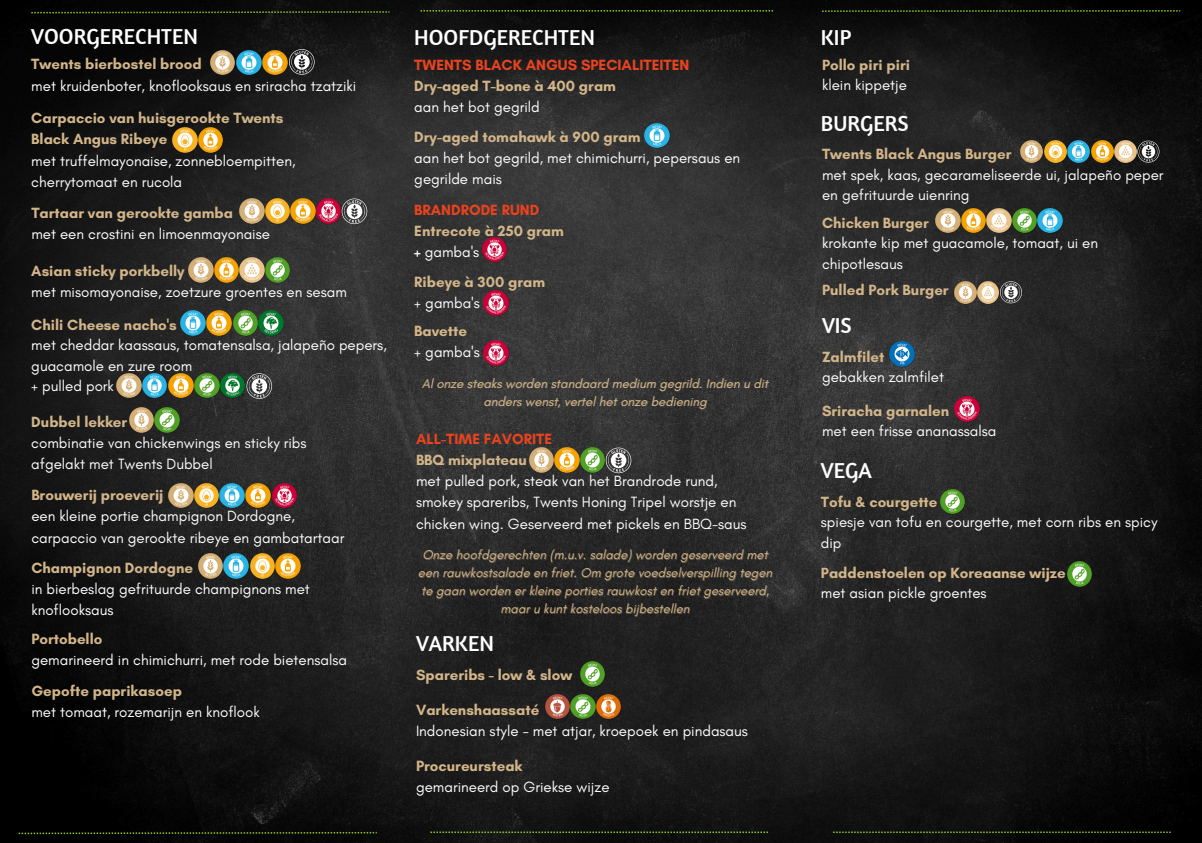
<style>
.page{position:relative;width:1202px;height:843px;background:#fff}
.page>*{position:absolute;margin:0;border:0;box-sizing:border-box;transform-origin:0 0}
.t1{font:22.1px "Amaranth";color:#fff}
.t2{font:15.1px/21.1px "Glacial Indifference";color:#fffdfd}
.t3{font:700 15.1px/21.1px "Glacial Indifference";color:#d2b589}
.t4{font:700 15.1px/21.1px "Glacial Indifference";color:#e9431f}
.t5{font:italic 13.1px "Glacial Indifference";color:#d2b589}
.s1{font-weight:700;color:#d2b589}
.s2{color:#d2b589}
.s3{font-weight:400;color:#fffdfd}
.s4{color:#e9431f}
.s5{color:#fffdfd}
.s6{font-weight:700;color:#e9431f}
</style>
<div class="page">
<img style="left:0;top:0;width:1202px;height:842px">
<svg style="left:19px;top:831px;width:358px;height:2px"></svg>
<svg style="left:430px;top:831px;width:338px;height:1px"></svg>
<svg style="left:31px;top:11px;width:358px;height:2px"></svg>
<svg style="left:420px;top:10px;width:353px;height:2px"></svg>
<svg style="left:822px;top:10px;width:358px;height:2px"></svg>
<svg style="left:833px;top:831px;width:338px;height:1px"></svg>
<img style="left:210px;top:50px;width:78px;height:26px">
<img style="left:173px;top:128px;width:51px;height:25px">
<img style="left:240px;top:198px;width:102px;height:26px">
<img style="left:189px;top:257px;width:102px;height:26px">
<img style="left:180px;top:311px;width:104px;height:25px">
<img style="left:117px;top:373px;width:129px;height:25px">
<img style="left:129px;top:408px;width:51px;height:25px">
<img style="left:198px;top:553px;width:103px;height:26px">
<img style="left:169px;top:483px;width:129px;height:25px">
<img style="left:936px;top:208px;width:127px;height:26px">
<img style="left:955px;top:281px;width:45px;height:23px">
<img style="left:1021px;top:141px;width:116px;height:23px">
<svg style="left:1137px;top:141px;width:22px;height:21px"></svg>
<img style="left:529px;top:447px;width:77px;height:26px">
<img style="left:580px;top:661px;width:26px;height:26px">
<img style="left:955px;top:397px;width:25px;height:25px">
<img style="left:890px;top:341px;width:25px;height:26px">
<img style="left:545px;top:694px;width:77px;height:25px">
<img style="left:645px;top:123px;width:25px;height:26px">
<img style="left:940px;top:489px;width:26px;height:25px">
<img style="left:1067px;top:561px;width:26px;height:26px">
<img style="left:482px;top:237px;width:26px;height:26px">
<img style="left:484px;top:290px;width:25px;height:26px">
<img style="left:484px;top:340px;width:25px;height:26px">
<svg style="left:342px;top:198px;width:25px;height:26px"></svg>
<svg style="left:289px;top:49px;width:26px;height:26px"></svg>
<svg style="left:247px;top:373px;width:25px;height:25px"></svg>
<svg style="left:1000px;top:281px;width:22px;height:22px"></svg>
<svg style="left:606px;top:447px;width:25px;height:26px"></svg>
<h1 class="t1" style="left:31px;top:23px;width:168px">VOORGERECHTEN</h1>
<p class="t2" style="left:31px;top:54px;width:327px"><span class="s1">Twents bierbostel brood<br></span>met kruidenboter, knoflooksaus en sriracha tzatziki</p>
<p class="t2" style="left:31px;top:107px;width:266px"><span class="s1">Carpaccio van huisgerookte Twents<br>Black Angus Ribeye<br></span>met truffelmayonaise, zonnebloempitten, cherrytomaat en rucola</p>
<p class="t2" style="left:31px;top:202px;width:240px"><span class="s1">Tartaar van gerookte gamba<br></span>met een crostini en limoenmayonaise</p>
<p class="t2" style="left:31px;top:260px;width:317px"><span class="s1">Asian sticky porkbelly<br></span>met misomayonaise, zoetzure groentes en sesam</p>
<h3 class="t2" style="left:31px;top:314px;width:357px;line-height:20.4px"><span class="s1">Chili Cheese nacho's<br></span>met cheddar kaassaus, tomatensalsa, jalapeño pepers, guacamole en zure room<br>+ pulled pork</h3>
<h3 class="t2" style="left:31px;top:411px;width:277px"><span class="s1">Dubbel lekker<br></span>combinatie van chickenwings en sticky ribs afgelakt met Twents Dubbel</h3>
<p class="t2" style="left:31px;top:484px;width:315px"><span class="s1">Brouwerij proeverij<br></span>een kleine portie champignon Dordogne, carpaccio van gerookte ribeye en gambatartaar</p>
<p class="t2" style="left:31px;top:556px;width:280px"><span class="s1">Champignon Dordogne<br></span>in bierbeslag gefrituurde champignons met knoflooksaus</p>
<p class="t2" style="left:31px;top:627px;width:317px"><span class="s1">Portobello<br></span>gemarineerd in chimichurri, met rode bietensalsa</p>
<p class="t2" style="left:31px;top:679px;width:230px"><span class="s1">Gepofte paprikasoep<br></span>met tomaat, rozemarijn en knoflook</p>
<p class="t1" style="left:414px;top:23px;width:182px">HOOFDGERECHTEN</p>
<p class="t4" style="left:414px;top:54px;width:277px">TWENTS BLACK ANGUS SPECIALITEITEN<br><span class="s2">Dry-aged T-bone à 400 gram<br></span><span class="s3">aan het bot gegrild</span></p>
<p class="t2" style="left:414px;top:126px;width:327px"><span class="s1">Dry-aged tomahawk à 900 gram<br></span>aan het bot gegrild, met chimichurri, pepersaus en gegrilde mais</p>
<h3 class="t3" style="left:414px;top:199px;width:151px"><span class="s4">BRANDRODE RUND<br></span>Entrecote à 250 gram <span class="s5">+</span> <span class="s3">gamba's</span></h3>
<p class="t3" style="left:414px;top:271px;width:132px">Ribeye à 300 gram <span class="s3">+ gamba's</span></p>
<p class="t2" style="left:414px;top:320px;width:67px"><span class="s1">Bavette<br></span>+ gamba's</p>
<p class="t5" style="left:422px;top:375px;width:348px">Al onze steaks worden standaard medium gegrild. Indien u dit</p>
<p class="t5" style="left:483px;top:393px;width:225px">anders wenst, vertel het onze bediening</p>
<h3 class="t2" style="left:416px;top:428px;width:332px"><span class="s6">ALL-TIME FAVORITE<br></span><span class="s1">BBQ mixplateau<br></span>met pulled pork, steak van het Brandrode rund, smokey spareribs, Twents Honing Tripel worstje en chicken wing. Geserveerd met pickels en BBQ-saus</h3>
<p class="t5" style="left:422px;top:546px;width:347px">Onze hoofdgerechten (m.u.v. salade) worden geserveerd met</p>
<p class="t5" style="left:418px;top:564px;width:356px">een rauwkostsalade en friet. Om grote voedselverspilling tegen</p>
<p class="t5" style="left:421px;top:582px;width:349px">te gaan worden er kleine porties rauwkost en friet geserveerd,</p>
<p class="t5" style="left:501px;top:600px;width:190px">maar u kunt kosteloos bijbestellen</p>
<h3 class="t1" style="left:416px;top:629px;width:79px">VARKEN</h3>
<p class="t3" style="left:416px;top:663px;width:158px">Spareribs - low &amp; slow</p>
<p class="t2" style="left:416px;top:698px;width:333px"><span class="s1">Varkenshaassaté<br></span>Indonesian style - met atjar, kroepoek en pindasaus</p>
<p class="t2" style="left:416px;top:755px;width:195px"><span class="s1">Procureursteak<br></span>gemarineerd op Griekse wijze</p>
<p class="t1" style="left:821px;top:23px;width:32px">KIP</p>
<p class="t3" style="left:822px;top:54px;width:89px;line-height:20.4px">Pollo piri piri <span class="s3">klein kippetje</span></p>
<p class="t1" style="left:821px;top:109px;width:89px">BURGERS</p>
<p class="t2" style="left:822px;top:144px;width:343px;line-height:20.4px"><span class="s1">Twents Black Angus Burger<br></span>met spek, kaas, gecarameliseerde ui, jalapeño peper en gefrituurde uienring</p>
<p class="t2" style="left:822px;top:212px;width:278px;line-height:20.4px"><span class="s1">Chicken Burger<br></span>krokante kip met guacamole, tomaat, ui en chipotlesaus</p>
<h3 class="t3" style="left:822px;top:279px;width:128px">Pulled Pork Burger</h3>
<p class="t1" style="left:822px;top:311px;width:31px">VIS</p>
<p class="t2" style="left:822px;top:346px;width:124px;line-height:20.4px"><span class="s1">Zalmfilet </span>gebakken zalmfilet</p>
<p class="t2" style="left:822px;top:400px;width:176px;line-height:20.4px"><span class="s1">Sriracha garnalen<br></span>met een frisse ananassalsa</p>
<p class="t1" style="left:821px;top:456px;width:52px">VEGA</p>
<p class="t2" style="left:821px;top:491px;width:338px;line-height:20.4px"><span class="s1">Tofu &amp; courgette<br></span>spiesje van tofu en courgette, met corn ribs en spicy dip</p>
<h3 class="t3" style="left:821px;top:562px;width:246px;line-height:20.4px">Paddenstoelen op Koreaanse wijze <span class="s3">met asian pickle groentes</span></h3>
</div>
